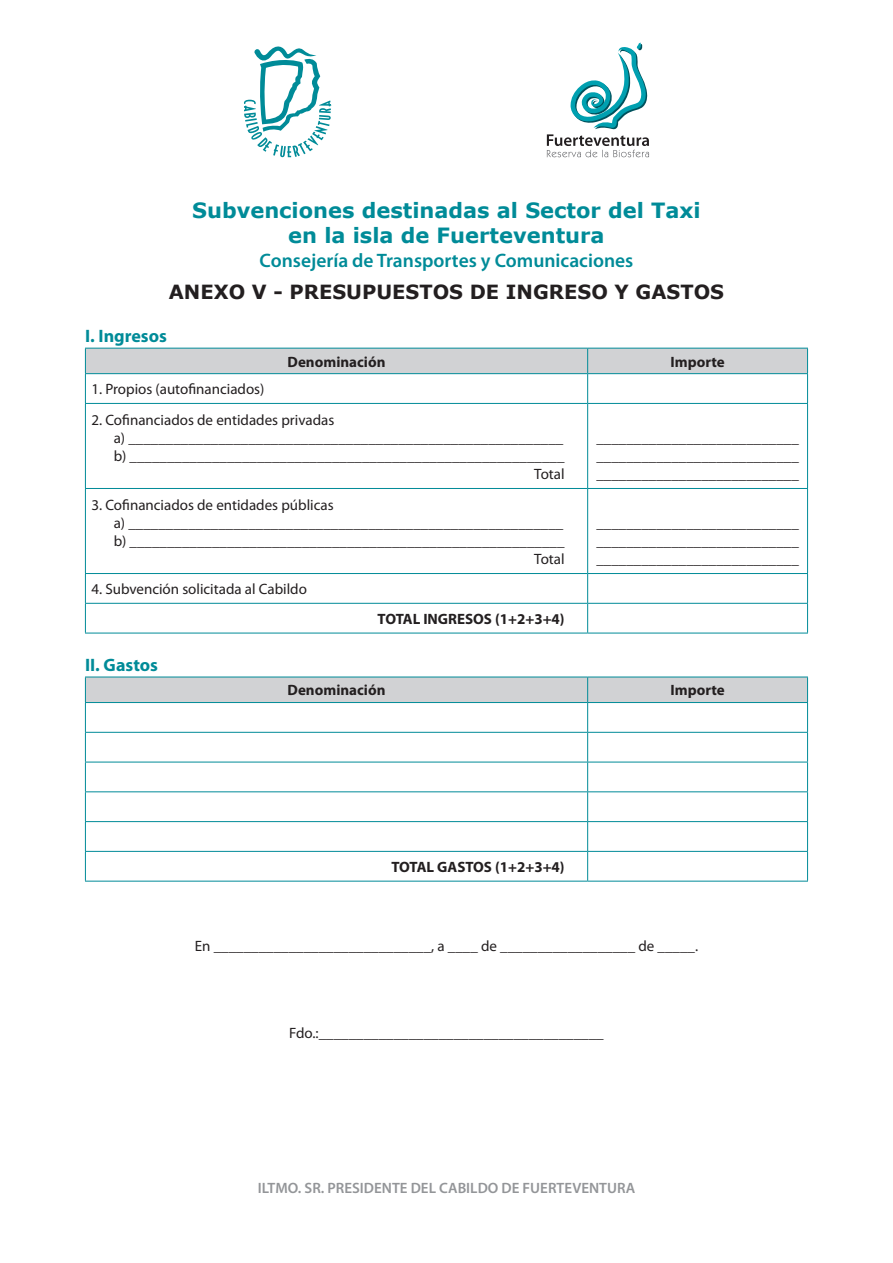
<style>
.page{position:relative;width:893px;height:1263px;background:#fff}
.page>*{position:absolute;margin:0;border:0;box-sizing:border-box;transform-origin:0 0}
.t1{font:700 21px "Verdana";color:#008b98}
.t2{font:600 19.5px "Myriad Pro";color:#008b98}
.t3{font:700 19.5px "Verdana";color:#231f20}
.t4{font:700 18px "Myriad Pro";color:#008b98}
.t5{font:15px "Myriad Pro";color:#231f20}
.t6{font:700 15px "Myriad Pro";color:#231f20}
.t7{font:600 15px "Myriad Pro";color:#939598}
</style>
<div class="page">
<svg style="left:85px;top:348px;width:723px;height:55px"></svg>
<hr style="left:85px;top:403px;width:503px;height:1px;background:#008b98">
<hr style="left:85px;top:404px;width:1px;height:84px;background:#008b98">
<hr style="left:588px;top:403px;width:220px;height:1px;background:#008b98">
<hr style="left:587px;top:404px;width:1px;height:84px;background:#008b98">
<hr style="left:807px;top:404px;width:1px;height:84px;background:#008b98">
<hr style="left:85px;top:488px;width:503px;height:1px;background:#008b98">
<hr style="left:85px;top:489px;width:1px;height:84px;background:#008b98">
<hr style="left:588px;top:488px;width:220px;height:1px;background:#008b98">
<hr style="left:587px;top:489px;width:1px;height:84px;background:#008b98">
<hr style="left:807px;top:489px;width:1px;height:84px;background:#008b98">
<hr style="left:85px;top:573px;width:503px;height:1px;background:#008b98">
<hr style="left:588px;top:573px;width:220px;height:1px;background:#008b98">
<hr style="left:85px;top:603px;width:503px;height:1px;background:#008b98">
<svg style="left:85px;top:574px;width:1px;height:59px"></svg>
<hr style="left:588px;top:603px;width:220px;height:1px;background:#008b98">
<svg style="left:587px;top:574px;width:1px;height:59px"></svg>
<svg style="left:807px;top:574px;width:1px;height:59px"></svg>
<hr style="left:85px;top:633px;width:503px;height:1px;background:#008b98">
<hr style="left:588px;top:633px;width:220px;height:1px;background:#008b98">
<svg style="left:85px;top:677px;width:723px;height:204px"></svg>
<hr style="left:85px;top:881px;width:503px;height:1px;background:#008b98">
<hr style="left:588px;top:881px;width:220px;height:1px;background:#008b98">
<svg style="left:244px;top:46px;width:87px;height:111px"></svg>
<svg style="left:547px;top:43px;width:102px;height:114px"></svg>
<p class="t1" style="left:192px;top:196px;width:510px">Subvenciones destinadas al Sector del Taxi</p>
<p class="t1" style="left:288px;top:221px;width:318px">en la isla de Fuerteventura</p>
<p class="t2" style="left:260px;top:249px;width:375px">Consejería de Transportes y Comunicaciones</p>
<p class="t3" style="left:169px;top:278px;width:557px">ANEXO V - PRESUPUESTOS DE INGRESO Y GASTOS</p>
<p class="t4" style="left:85px;top:324px;width:83px">I. Ingresos</p>
<p class="t6" style="left:288px;top:352px;width:99px">Denominación</p>
<p class="t6" style="left:670px;top:352px;width:56px">Importe</p>
<p class="t5" style="left:91px;top:380px;width:175px">1. Propios (autofinanciados)</p>
<p class="t5" style="left:91px;top:410px;width:244px">2. Cofinanciados de entidades privadas</p>
<p class="t5" style="left:114px;top:428px;width:451px">a) __________________________________________________________</p>
<p class="t5" style="left:114px;top:446px;width:452px">b) __________________________________________________________</p>
<p class="t5" style="left:534px;top:464px;width:32px">Total</p>
<p class="t5" style="left:91px;top:495px;width:244px">3. Cofinanciados de entidades públicas</p>
<p class="t5" style="left:114px;top:513px;width:451px">a) __________________________________________________________</p>
<p class="t5" style="left:114px;top:531px;width:452px">b) __________________________________________________________</p>
<p class="t5" style="left:534px;top:549px;width:32px">Total</p>
<p class="t5" style="left:91px;top:580px;width:217px">4. Subvención solicitada al Cabildo</p>
<p class="t4" style="left:85px;top:653px;width:75px">II. Gastos</p>
<p class="t6" style="left:378px;top:609px;width:189px">TOTAL INGRESOS (1+2+3+4)</p>
<p class="t5" style="left:596px;top:428px;width:204px">___________________________</p>
<p class="t5" style="left:596px;top:446px;width:204px">___________________________</p>
<p class="t5" style="left:596px;top:464px;width:204px">___________________________</p>
<p class="t5" style="left:596px;top:513px;width:204px">___________________________</p>
<p class="t5" style="left:596px;top:531px;width:204px">___________________________</p>
<p class="t5" style="left:596px;top:549px;width:204px">___________________________</p>
<p class="t6" style="left:288px;top:680px;width:99px">Denominación</p>
<p class="t6" style="left:670px;top:680px;width:56px">Importe</p>
<p class="t6" style="left:391px;top:857px;width:175px">TOTAL GASTOS (1+2+3+4)</p>
<p class="t5" style="left:195px;top:937px;width:505px">En _____________________________, a ____ de __________________ de _____.</p>
<p class="t5" style="left:289px;top:1023px;width:316px">Fdo.:______________________________________</p>
<p class="t7" style="left:258px;top:1180px;width:379px">ILTMO. SR. PRESIDENTE DEL CABILDO DE FUERTEVENTURA</p>
</div>
